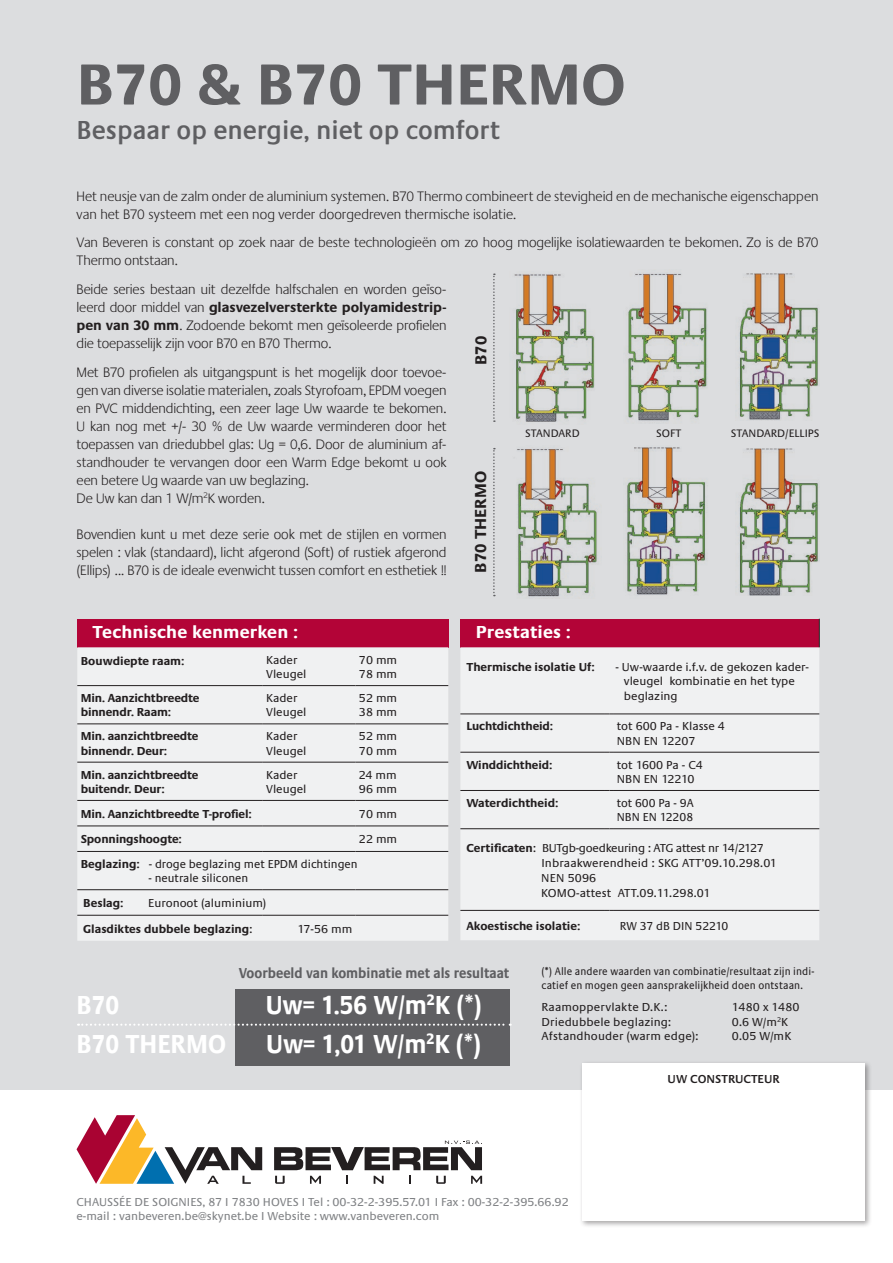
<style>
.page{position:relative;width:893px;height:1263px;background:#fff}
.page>*{position:absolute;margin:0;border:0;box-sizing:border-box;transform-origin:0 0}
.t1{font:700 60px "Praxis";color:#5f5f62}
.t2{font:700 27px "Praxis";color:#fff;scale:.9 1}
.t3{font:600 27px "Praxis";color:#5f5f62;scale:.95 1}
.t4{font:700 18px "Praxis";letter-spacing:.01em;color:#fff}
.t5{font:700 16.5px "Praxis";color:#231f20}
.t6{font:700 15px "Praxis";color:#5f5f62;scale:.88 1}
.t7{font:300 14.25px/18px "Praxis";letter-spacing:-.005em;color:#231f20}
.t8{font:12px/14.4px "Praxis";color:#231f20}
.t9{font:700 12px/14.4px "Praxis";letter-spacing:-.01em;color:#231f20}
.t10{font:12px/13.5px "Praxis";color:#808285}
.t11{font:600 12px "Praxis";color:#231f20}
.t12{font:11.25px/14.4px "Praxis";letter-spacing:.01em;color:#231f20;scale:.91 1}
.t13{font:11.25px "Praxis";letter-spacing:.01em;color:#231f20}
.s1{font-weight:700}
.s2{font-weight:400}
</style>
<div class="page">
<div style="left:0;top:0;width:893px;height:1089px;background:#dcdddf"></div>
<svg style="left:274px;top:1140px;width:208px;height:30px"></svg>
<svg style="left:77px;top:1115px;width:185px;height:69px"></svg>
<svg style="left:275px;top:1176px;width:10px;height:8px"></svg>
<svg style="left:310px;top:1176px;width:11px;height:8px"></svg>
<svg style="left:346px;top:1176px;width:2px;height:8px"></svg>
<svg style="left:374px;top:1176px;width:10px;height:8px"></svg>
<svg style="left:409px;top:1176px;width:2px;height:8px"></svg>
<svg style="left:436px;top:1176px;width:10px;height:8px"></svg>
<svg style="left:471px;top:1176px;width:11px;height:8px"></svg>
<div style="left:579px;top:1060px;width:293px;height:168px;background:#231f20;opacity:.4"></div>
<div style="left:583px;top:1063px;width:282px;height:157px;background:#fff"></div>
<div style="left:77px;top:619px;width:371px;height:28px;background:#b30437"></div>
<div style="left:77px;top:647px;width:371px;height:294px;background:#f0f1f2"></div>
<hr style="left:77px;top:685px;width:186px;height:1px;background:#231f20">
<hr style="left:263px;top:685px;width:93px;height:1px;background:#231f20">
<hr style="left:356px;top:685px;width:92px;height:1px;background:#231f20">
<hr style="left:77px;top:723px;width:186px;height:1px;background:#231f20">
<hr style="left:263px;top:723px;width:93px;height:1px;background:#231f20">
<hr style="left:356px;top:723px;width:92px;height:1px;background:#231f20">
<hr style="left:77px;top:762px;width:186px;height:1px;background:#231f20">
<hr style="left:263px;top:762px;width:93px;height:1px;background:#231f20">
<hr style="left:356px;top:762px;width:92px;height:1px;background:#231f20">
<hr style="left:77px;top:800px;width:186px;height:1px;background:#231f20">
<hr style="left:263px;top:800px;width:93px;height:1px;background:#231f20">
<hr style="left:356px;top:800px;width:92px;height:1px;background:#231f20">
<hr style="left:77px;top:825px;width:186px;height:1px;background:#231f20">
<hr style="left:263px;top:825px;width:93px;height:1px;background:#231f20">
<hr style="left:356px;top:825px;width:92px;height:1px;background:#231f20">
<hr style="left:77px;top:851px;width:186px;height:1px;background:#231f20">
<hr style="left:263px;top:851px;width:93px;height:1px;background:#231f20">
<hr style="left:356px;top:851px;width:92px;height:1px;background:#231f20">
<hr style="left:77px;top:889px;width:186px;height:1px;background:#231f20">
<hr style="left:263px;top:889px;width:93px;height:1px;background:#231f20">
<hr style="left:356px;top:889px;width:92px;height:1px;background:#231f20">
<hr style="left:77px;top:915px;width:186px;height:1px;background:#231f20">
<hr style="left:263px;top:915px;width:93px;height:1px;background:#231f20">
<hr style="left:356px;top:915px;width:92px;height:1px;background:#231f20">
<div style="left:460px;top:619px;width:359px;height:28px;background:#b30437"></div>
<div style="left:460px;top:647px;width:359px;height:293px;background:#f0f1f2"></div>
<svg style="left:819px;top:619px;width:1px;height:28px"></svg>
<hr style="left:460px;top:713px;width:145px;height:1px;background:#231f20">
<hr style="left:614px;top:713px;width:205px;height:1px;background:#231f20">
<hr style="left:460px;top:752px;width:145px;height:1px;background:#231f20">
<hr style="left:614px;top:752px;width:205px;height:1px;background:#231f20">
<hr style="left:460px;top:790px;width:145px;height:1px;background:#231f20">
<hr style="left:614px;top:790px;width:205px;height:1px;background:#231f20">
<hr style="left:460px;top:828px;width:145px;height:1px;background:#231f20">
<hr style="left:614px;top:828px;width:205px;height:1px;background:#231f20">
<hr style="left:460px;top:910px;width:145px;height:1px;background:#231f20">
<hr style="left:614px;top:910px;width:205px;height:1px;background:#231f20">
<img style="left:514px;top:274px;width:81px;height:148px">
<img style="left:517px;top:448px;width:81px;height:149px">
<img style="left:628px;top:273px;width:79px;height:148px">
<img style="left:626px;top:447px;width:80px;height:148px">
<img style="left:739px;top:273px;width:80px;height:147px">
<img style="left:739px;top:448px;width:80px;height:148px">
<svg style="left:493px;top:274px;width:2px;height:148px"></svg>
<svg style="left:493px;top:448px;width:2px;height:148px"></svg>
<div style="left:235px;top:989px;width:275px;height:77px;background:#5f5f62"></div>
<svg style="left:78px;top:1023px;width:433px;height:3px"></svg>
<h1 class="t1" style="left:77px;top:52px;width:550px">B70 &amp; B70 THERMO</h1>
<h2 class="t3" style="left:77px;top:115px;width:447px">Bespaar op energie, niet op comfort</h2>
<p class="t7" style="left:77px;top:188px;width:743px">Het neusje van de zalm onder de aluminium systemen. B70 Thermo combineert de stevigheid en de mechanische eigenschappen van het B70 systeem met een nog verder doorgedreven thermische isolatie.</p>
<p class="t7" style="left:77px;top:234px;width:743px">Van Beveren is constant op zoek naar de beste technologieën om zo hoog mogelijke isolatiewaarden te bekomen. Zo is de B70<br>Thermo ontstaan.</p>
<p class="t7" style="left:77px;top:281px;width:371px;text-align:justify">Beide series bestaan uit dezelfde halfschalen en worden geïso&shy;leerd door middel van <span class="s1">glasvezelversterkte polyamidestrip&shy;pen van 30 mm</span>. Zodoende bekomt men geïsoleerde profielen die toepasselijk zijn voor B70 en B70 Thermo.</p>
<p class="t7" style="left:77px;top:363px;width:371px">Met B70 profielen als uitgangspunt is het mogelijk door toevoe&shy;gen van diverse isolatie materialen, zoals Styrofoam, EPDM voegen en PVC middendichting, een zeer lage Uw waarde te bekomen.<br>U kan nog met +/- 30 % de Uw waarde verminderen door het toepassen van driedubbel glas: Ug = 0,6. Door de aluminium af&shy;standhouder te vervangen door een Warm Edge bekomt u ook een betere Ug waarde van uw beglazing.<br>De Uw kan dan 1 W/m<sup>2</sup>K worden.</p>
<p class="t7" style="left:77px;top:525px;width:371px;text-align:justify">Bovendien kunt u met deze serie ook met de stijlen en vormen spelen : vlak (standaard), licht afgerond (Soft) of rustiek afgerond (Ellips) ... B70 is de ideale evenwicht tussen comfort en esthetiek !!</p>
<p class="t5" style="left:472px;top:365px;width:31px;rotate:-90deg">B70</p>
<p class="t13" style="left:525px;top:427px;width:56px">STANDARD</p>
<p class="t13" style="left:656px;top:427px;width:27px">SOFT</p>
<p class="t13" style="left:731px;top:427px;width:90px">STANDARD/ELLIPS</p>
<p class="t5" style="left:472px;top:572px;width:103px;rotate:-90deg">B70 THERMO</p>
<p class="t4" style="left:93px;top:622px;width:207px">Technische kenmerken :</p>
<p class="t9" style="left:81px;top:654px;width:105px">Bouwdiepte raam:</p>
<p class="t8" style="left:266px;top:653px;width:42px">Kader<br>Vleugel</p>
<p class="t8" style="left:359px;top:653px;width:40px">70 mm<br>78 mm</p>
<p class="t9" style="left:81px;top:691px;width:120px">Min. Aanzichtbreedte binnendr. Raam:</p>
<p class="t8" style="left:266px;top:691px;width:42px">Kader<br>Vleugel</p>
<p class="t8" style="left:359px;top:691px;width:40px">52 mm<br>38 mm</p>
<p class="t9" style="left:81px;top:729px;width:119px">Min. aanzichtbreedte binnendr. Deur:</p>
<p class="t8" style="left:266px;top:729px;width:42px">Kader<br>Vleugel</p>
<p class="t8" style="left:359px;top:729px;width:40px">52 mm<br>70 mm</p>
<p class="t9" style="left:81px;top:768px;width:119px">Min. aanzichtbreedte buitendr. Deur:</p>
<p class="t8" style="left:266px;top:768px;width:42px">Kader<br>Vleugel</p>
<p class="t8" style="left:359px;top:768px;width:40px">24 mm<br>96 mm</p>
<p class="t9" style="left:81px;top:807px;width:172px">Min. Aanzichtbreedte T-profiel:</p>
<p class="t8" style="left:359px;top:807px;width:40px">70 mm</p>
<p class="t9" style="left:81px;top:832px;width:103px">Sponningshoogte:</p>
<p class="t8" style="left:359px;top:832px;width:40px">22 mm</p>
<p class="t8" style="left:81px;top:857px;width:278px"><span class="s1">Beglazing:</span> - droge beglazing met EPDM dichtingen</p>
<p class="t8" style="left:149px;top:871px;width:101px">- neutrale siliconen</p>
<p class="t9" style="left:83px;top:896px;width:42px">Beslag:</p>
<p class="t9" style="left:83px;top:890px;width:185px;line-height:25.5px;text-indent:65px"><span class="s2">Euronoot (aluminium)<br></span>Glasdiktes dubbele beglazing<span class="s2">:</span></p>
<p class="t8" style="left:298px;top:921px;width:56px">17-56 mm</p>
<p class="t4" style="left:476px;top:622px;width:96px">Prestaties :</p>
<p class="t9" style="left:466px;top:660px;width:130px">Thermische isolatie Uf:</p>
<p class="t8" style="left:624px;top:660px;width:186px;text-indent:-9px">- Uw-waarde i.f.v. de gekozen kader&shy;vleugel kombinatie en het type beglazing</p>
<p class="t9" style="left:466px;top:719px;width:88px">Luchtdichtheid:</p>
<p class="t8" style="left:617px;top:719px;width:109px">tot 600 Pa - Klasse 4<br>NBN EN 12207</p>
<p class="t9" style="left:466px;top:758px;width:87px">Winddichtheid:</p>
<p class="t8" style="left:617px;top:758px;width:87px">tot 1600 Pa - C4<br>NBN EN 12210</p>
<p class="t9" style="left:466px;top:796px;width:93px">Waterdichtheid:</p>
<p class="t8" style="left:617px;top:796px;width:78px">tot 600 Pa - 9A<br>NBN EN 12208</p>
<p class="t8" style="left:541px;top:840px;width:237px;line-height:15px;text-indent:-75px"><span class="s1">Certificaten</span>: BUTgb-goedkeuring : ATG attest nr 14/2127<br>Inbraakwerendheid : SKG ATT’09.10.298.01<br>NEN 5096<br>KOMO-attest ATT.09.11.298.01</p>
<p class="t9" style="left:466px;top:919px;width:115px">Akoestische isolatie:</p>
<p class="t8" style="left:620px;top:919px;width:110px">RW 37 dB DIN 52210</p>
<p class="t6" style="left:239px;top:964px;width:309px">Voorbeeld van kombinatie met als resultaat</p>
<h2 class="t2" style="left:77px;top:990px;width:49px">B70</h2>
<h2 class="t2" style="left:266px;top:990px;width:241px">Uw= 1.56 W/m<sup>2</sup>K (*)</h2>
<h2 class="t2" style="left:77px;top:1029px;width:168px">B70 THERMO</h2>
<h2 class="t2" style="left:266px;top:1029px;width:240px">Uw= 1,01 W/m<sup>2</sup>K (*)</h2>
<p class="t12" style="left:541px;top:964px;width:301px">(*) Alle andere waarden van combinatie/resultaat zijn indi&shy;catief en mogen geen aansprakelijkheid doen ontstaan.</p>
<p class="t8" style="left:541px;top:1000px;width:127px">Raamoppervlakte D.K.:</p>
<p class="t8" style="left:732px;top:1000px;width:69px">1480 x 1480</p>
<p class="t8" style="left:541px;top:1014px;width:131px">Driedubbele beglazing:</p>
<p class="t8" style="left:732px;top:1014px;width:58px">0.6 W/m<sup>2</sup>K</p>
<p class="t8" style="left:541px;top:1029px;width:159px">Afstandhouder (warm edge):</p>
<p class="t8" style="left:732px;top:1029px;width:61px">0.05 W/mK</p>
<p class="t11" style="left:668px;top:1073px;width:114px">UW CONSTRUCTEUR</p>
<p class="t10" style="left:77px;top:1195px;width:494px">CHAUSSÉE DE SOIGNIES, 87 I 7830 HOVES I Tel : 00-32-2-395.57.01 I Fax : 00-32-2-395.66.92 e-mail : vanbeveren.be@skynet.be I Website : www.vanbeveren.com</p>
</div>
